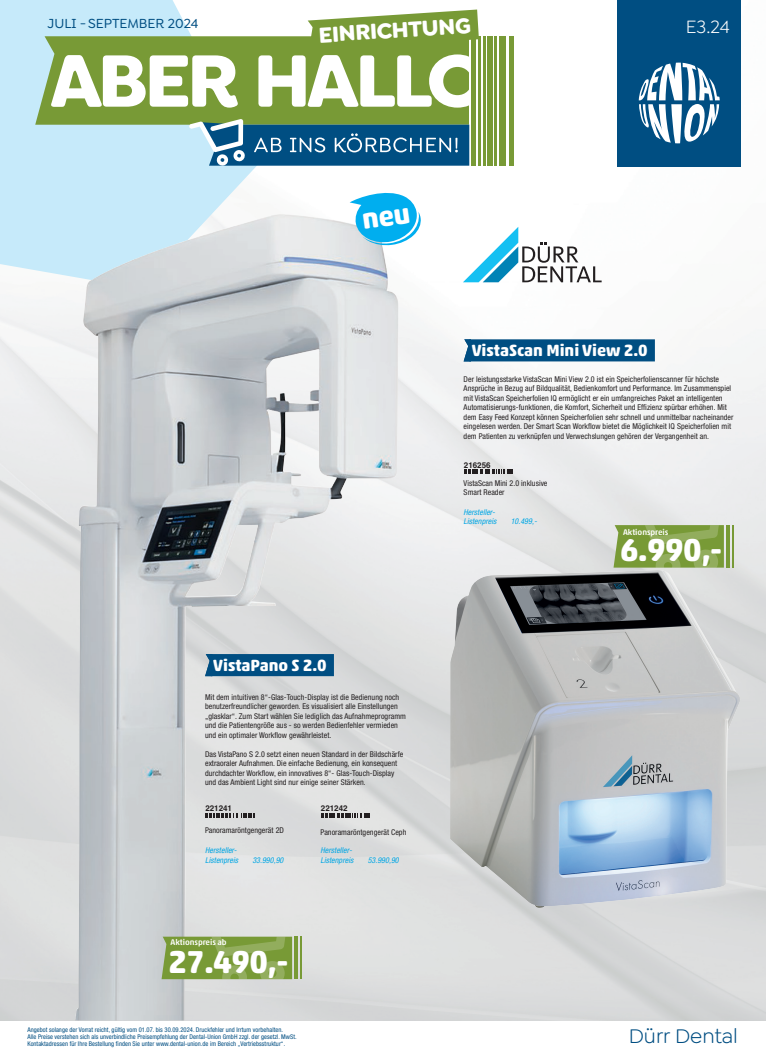
<style>
.page{position:relative;width:766px;height:1063px;background:#fff}
.page>*{position:absolute;margin:0;border:0;box-sizing:border-box;transform-origin:0 0}
.t1{font:700 32.2px "Akko Rounded Pro";letter-spacing:-.015em;color:#fff}
.t2{font:700 23.2px "Goldplay";color:#fff}
.t3{font:21px "Goldplay";color:#004e82}
.t4{font:19px "Goldplay Alt";color:#fff}
.Produktname{font:700 16.5px "Akko Rounded Pro";color:#fff}
.t5{font:500 14px "Goldplay Alt";color:#004e82}
.t6{font:500 8.3px "Akko Rounded Pro";letter-spacing:-.01em;color:#fff}
.Produkttext{font:condensed 8px/9.5px "Helvetica Neue LT Pro";letter-spacing:.005em;color:#231f20}
.NEU_Text_regular_57_cyan{font:italic condensed 8px/9.5px "Helvetica Neue LT Pro";letter-spacing:.005em;color:#00a6e4}
.t7{font:700 8px "Helvetica";color:#231f20}
.t8{font:condensed 6.5px/7px "Helvetica Neue LT Pro";letter-spacing:.005em;color:#004e82}
</style>
<div class="page">
<img style="left:0;top:0;width:765px;height:1020px">
<svg style="left:0;top:0;width:258px;height:289px;background:#cdecfa"></svg>
<div style="left:617px;top:0;width:122px;height:166px;background:#004e82"></div>
<svg style="left:35px;top:36px;width:434px;height:89px;background:#7ea147"></svg>
<svg style="left:469px;top:36px;width:40px;height:130px"></svg>
<hr style="left:471px;top:36px;width:4px;height:130px;background:#789a36">
<div style="left:487px;top:36px;width:5px;height:130px;background:#789a36"></div>
<div style="left:499px;top:36px;width:7px;height:130px;background:#789a36"></div>
<hr style="left:509px;top:36px;width:4px;height:130px;background:#789a36">
<hr style="left:478px;top:36px;width:2px;height:130px;background:#789a36">
<hr style="left:483px;top:36px;width:2px;height:130px;background:#789a36">
<hr style="left:494px;top:36px;width:2px;height:130px;background:#789a36">
<svg style="left:50px;top:55px;width:188px;height:53px"></svg>
<svg style="left:638px;top:63px;width:81px;height:80px"></svg>
<svg style="left:189px;top:119px;width:280px;height:47px;background:#397691"></svg>
<svg style="left:258px;top:10px;width:227px;height:98px"></svg>
<img style="left:75px;top:214px;width:323px;height:806px">
<svg style="left:463px;top:227px;width:138px;height:55px"></svg>
<div style="left:469px;top:339px;width:185px;height:22px;background:#004e82"></div>
<svg style="left:463px;top:339px;width:8px;height:22px"></svg>
<svg style="left:464px;top:470px;width:49px;height:4px"></svg>
<img style="left:450px;top:570px;width:290px;height:338px">
<hr style="left:726px;top:525px;width:4px;height:43px;background:#789a36">
<hr style="left:732px;top:525px;width:2px;height:43px;background:#789a36">
<svg style="left:613px;top:525px;width:110px;height:43px;background:#82a146"></svg>
<div style="left:211px;top:654px;width:123px;height:22px;background:#004e82"></div>
<svg style="left:205px;top:654px;width:6px;height:22px"></svg>
<svg style="left:205px;top:813px;width:49px;height:5px"></svg>
<svg style="left:321px;top:813px;width:49px;height:5px"></svg>
<hr style="left:294px;top:937px;width:4px;height:42px;background:#789a36">
<hr style="left:300px;top:937px;width:2px;height:42px;background:#789a36">
<svg style="left:161px;top:937px;width:131px;height:42px;background:#7f9f42"></svg>
<svg style="left:349px;top:188px;width:72px;height:58px"></svg>
<p class="t2" style="left:317px;top:20px;width:154px;rotate:-4deg">EINRICHTUNG</p>
<p class="t5" style="left:47px;top:16px;width:152px">JULI -SEPTEMBER 2024</p>
<p class="t4" style="left:685px;top:16px;width:45px">E3.24</p>
<p class="Produktname" style="left:471px;top:340px;width:177px">VistaScan Mini View 2.0</p>
<p class="Produkttext" style="left:463px;top:374px;width:271px">Der leistungsstarke VistaScan Mini View 2.0 ist ein Speicherfolienscanner für höchste Ansprüche in Bezug auf Bildqualität, Bedienkomfort und Performance. Im Zusammenspiel mit VistaScan Speicherfolien IQ ermöglicht er ein umfangreiches Paket an intelligenten Automatisierungs-funktionen, die Komfort, Sicherheit und Effizienz spürbar erhöhen. Mit dem Easy Feed Konzept können Speicherfolien sehr schnell und unmittelbar nacheinander eingelesen werden. Der Smart Scan Workflow bietet die Möglichkeit IQ Speicherfolien mit dem Patienten zu verknüpfen und Verwechslungen gehören der Vergangenheit an.</p>
<p class="t7" style="left:464px;top:460px;width:28px">216256</p>
<p class="Produkttext" style="left:463px;top:478px;width:85px">VistaScan Mini 2.0 inklusive<br>Smart Reader</p>
<p class="Produktname" style="left:213px;top:655px;width:115px">VistaPano S 2.0</p>
<p class="Produkttext" style="left:205px;top:692px;width:202px">Mit dem intuitiven 8“-Glas-Touch-Display ist die Bedienung noch benutzerfreundlicher geworden. Es visualisiert alle Einstellungen „glasklar“. Zum Start wählen Sie lediglich das Aufnahmeprogramm und die Patientengröße aus - so werden Bedienfehler vermieden und ein optimaler Workflow gewährleistet.</p>
<p class="Produkttext" style="left:205px;top:749px;width:200px">Das VistaPano S 2.0 setzt einen neuen Standard in der Bildschärfe extraoraler Aufnahmen. Die einfache Bedienung, ein konsequent durchdachter Workflow, ein innovatives 8“- Glas-Touch-Display und das Ambient Light sind nur einige seiner Stärken.</p>
<p class="t7" style="left:205px;top:804px;width:28px">221241</p>
<p class="NEU_Text_regular_57_cyan" style="left:205px;top:845px;width:34px">Hersteller-<br>Listenpreis</p>
<p class="NEU_Text_regular_57_cyan" style="left:252px;top:855px;width:33px">33.990,90</p>
<p class="NEU_Text_regular_57_cyan" style="left:320px;top:845px;width:34px">Hersteller-<br>Listenpreis</p>
<p class="NEU_Text_regular_57_cyan" style="left:367px;top:855px;width:33px">53.990,90</p>
<p class="t7" style="left:321px;top:804px;width:28px">221242</p>
<p class="Produkttext" style="left:320px;top:827px;width:87px">Panoramaröntgengerät Ceph</p>
<p class="Produkttext" style="left:205px;top:825px;width:80px">Panoramaröntgengerät 2D</p>
<p class="t6" style="left:171px;top:937px;width:57px">Aktionspreis ab</p>
<p class="t1" style="left:168px;top:942px;width:122px">27.490,-</p>
<p class="t8" style="left:27px;top:1026px;width:270px">Angebot solange der Vorrat reicht, gültig vom 01.07. bis 30.09.2024. Druckfehler und Irrtum vorbehalten.<br>Alle Preise verstehen sich als unverbindliche Preisempfehlung der Dental-Union GmbH zzgl. der gesetzl. MwSt.</p>
<p class="t8" style="left:27px;top:1040px;width:259px">Kontaktadressen für Ihre Bestellung finden Sie unter www.dental-union.de im Bereich „Vertriebsstruktur“.</p>
<p class="NEU_Text_regular_57_cyan" style="left:463px;top:507px;width:34px">Hersteller-<br>Listenpreis</p>
<p class="NEU_Text_regular_57_cyan" style="left:510px;top:517px;width:28px">10.499,-</p>
<p class="t6" style="left:623px;top:527px;width:47px">Aktionspreis</p>
<p class="t1" style="left:620px;top:530px;width:104px">6.990,-</p>
<p class="t3" style="left:628px;top:1024px;width:111px">Dürr Dental</p>
</div>
